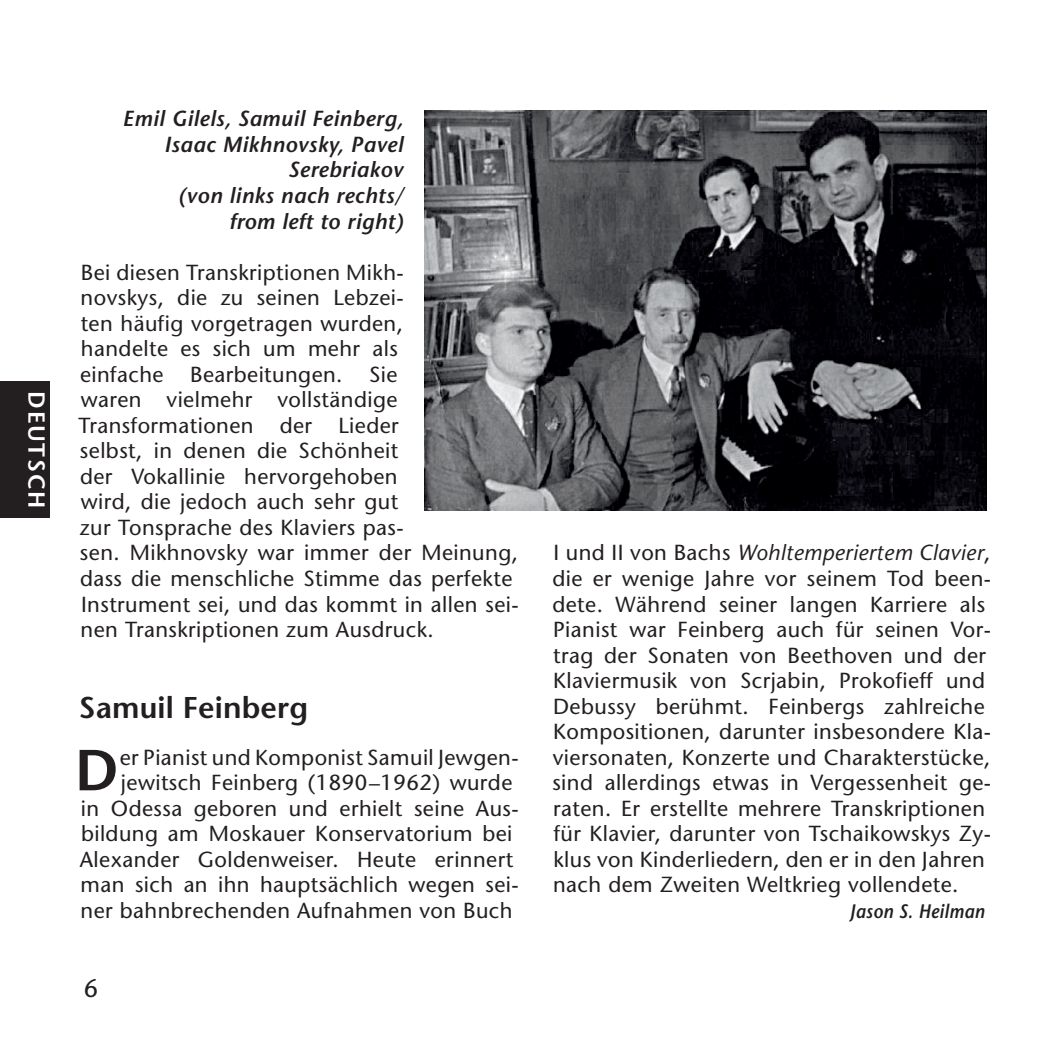
<style>
.page{position:relative;width:1042px;height:1045px;background:#fff}
.page>*{position:absolute;margin:0;border:0;box-sizing:border-box;transform-origin:0 0}
._02___Initial{font:600 57.6px "Stone Sans LT";color:#231f20}
._04b___Head_10_p___S{font:600 30px "Stone Sans LT";letter-spacing:.005em;color:#231f20}
.t1{font:25.5px "Stone Sans LT";color:#231f20}
.t2{font:600 23.4px "Stone Sans LT";letter-spacing:.075em;color:#fff}
._02___Initial-2{font:21.6px/25.5px "Stone Sans LT";letter-spacing:.02em;color:#231f20;text-align:right}
._01___Txt_7_25_p___S{font:21.6px/25.5px "Stone Sans LT";letter-spacing:.02em;color:#231f20}
._01___Txt_7_25_p___S-2{font:italic 600 21.6px/25.5px "Stone Sans LT";letter-spacing:.02em;color:#231f20;text-align:right}
._01___Txt_7_25_p___S-3{font:italic 600 19.5px "Stone Sans LT";letter-spacing:.02em;color:#231f20;scale:.9 1}
.s1{font-style:italic}
</style>
<div class="page">
<div style="left:0;top:381px;width:50px;height:136px;background:#231f20"></div>
<img style="left:424px;top:110px;width:561px;height:400px">
<p class="t2" style="left:51px;top:391px;width:118px;rotate:90deg">DEUTSCH</p>
<p class="_01___Txt_7_25_p___S-2" style="left:122px;top:106px;width:282px">Emil Gilels, Samuil Feinberg,<br>Isaac Mikhnovsky, Pavel<br>Serebriakov<br>(von links nach rechts/<br>from left to right)</p>
<p class="_01___Txt_7_25_p___S" style="left:78px;top:259px;width:441px">Bei diesen Transkriptionen Mikh-<br>novskys, die zu seinen Lebzei-<br>ten häufig vorgetragen wurden,<br>handelte es sich um mehr als<br>einfache Bearbeitungen. Sie<br>waren vielmehr vollständige<br>Transformationen der Lieder<br>selbst, in denen die Schönheit<br>der Vokallinie hervorgehoben<br>wird, die jedoch auch sehr gut<br>zur Tonsprache des Klaviers pas-<br>sen. Mikhnovsky war immer der Meinung, dass die menschliche Stimme das perfekte<br>Instrument sei, und das kommt in allen sei&shy;nen Transkriptionen zum Ausdruck.</p>
<p class="_04b___Head_10_p___S" style="left:79px;top:689px;width:230px">Samuil Feinberg</p>
<p class="_02___Initial" style="left:75px;top:735px;width:45px">D</p>
<p class="_02___Initial-2" style="left:80px;top:744px;width:440px">er Pianist und Komponist Samuil Jewgen&shy;jewitsch Feinberg (1890–1962) wurde<br>in Odessa geboren und erhielt seine Aus&shy;bildung am Moskauer Konservatorium bei Alexander Goldenweiser. Heute erinnert man sich an ihn hauptsächlich wegen sei&shy;ner bahnbrechenden Aufnahmen von Buch</p>
<p class="t1" style="left:84px;top:972px;width:16px">6</p>
<p class="_02___Initial-2" style="left:552px;top:540px;width:440px;text-align:left">I und II von Bachs <span class="s1">Wohltemperiertem Clavier</span>, die er wenige Jahre vor seinem Tod been&shy;dete. Während seiner langen Karriere als Pianist war Feinberg auch für seinen Vor&shy;trag der Sonaten von Beethoven und der Klaviermusik von Scrjabin, Prokofieff und Debussy berühmt. Feinbergs zahlreiche Kompositionen, darunter insbesondere Kla&shy;viersonaten, Konzerte und Charakterstücke, sind allerdings etwas in Vergessenheit ge&shy;raten. Er erstellte mehrere Transkriptionen für Klavier, darunter von Tschaikowskys Zy&shy;klus von Kinderliedern, den er in den Jahren nach dem Zweiten Weltkrieg vollendete.</p>
<p class="_01___Txt_7_25_p___S-3" style="left:849px;top:899px;width:151px">Jason S. Heilman</p>
</div>
